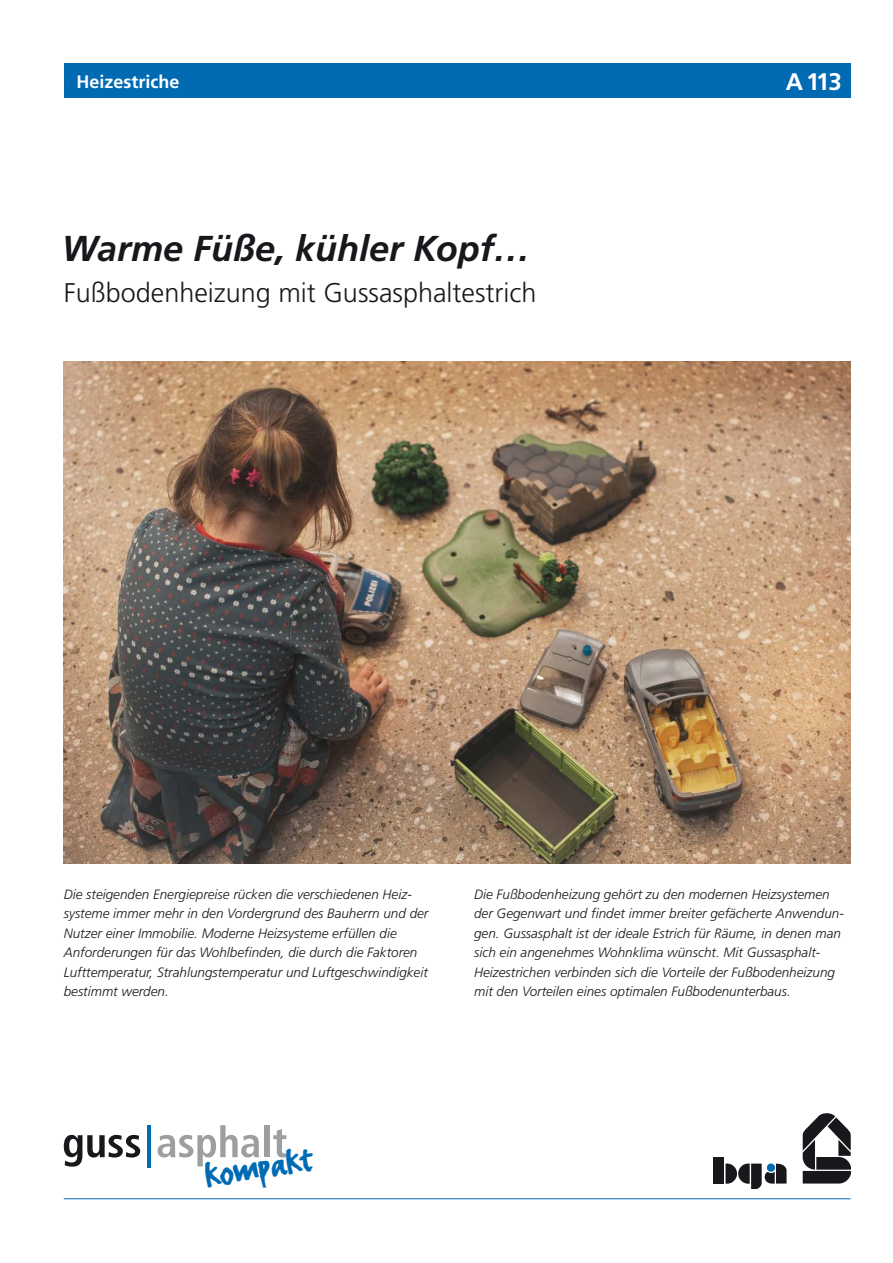
<style>
.page{position:relative;width:893px;height:1263px;background:#fff}
.page>*{position:absolute;margin:0;border:0;box-sizing:border-box;transform-origin:0 0}
.t1{font:43.05px "FF Erikrighthand";color:#006ab3}
.t2{font:italic 700 36px "Frutiger";color:#1a171c}
.t3{font:300 27px "Frutiger";color:#1a171c}
.t4{font:700 24px "Frutiger";color:#fff}
.t5{font:700 18px "Frutiger";color:#fff}
.t6{font:italic 300 13.5px/19.5px "Frutiger";color:#1a171c}
</style>
<div class="page">
<hr style="left:64px;top:1198px;width:786px;height:1px;background:#006ab3">
<img style="left:64px;top:361px;width:786px;height:502px">
<div style="left:714px;top:1157px;width:10px;height:26px;background:#1a171c"></div>
<svg style="left:802px;top:1113px;width:48px;height:71px"></svg>
<svg style="left:725px;top:1163px;width:61px;height:26px"></svg>
<svg style="left:64px;top:1135px;width:76px;height:32px"></svg>
<hr style="left:147px;top:1125px;width:4px;height:43px;background:#006ab3">
<svg style="left:158px;top:1125px;width:101px;height:41px"></svg>
<div style="left:264px;top:1125px;width:6px;height:32px;background:#9c9e9f"></div>
<svg style="left:273px;top:1129px;width:13px;height:28px"></svg>
<div style="left:64px;top:64px;width:786px;height:34px;background:#006ab3"></div>
<h3 class="t5" style="left:77px;top:71px;width:105px">Heizestriche</h3>
<h3 class="t4" style="left:786px;top:67px;width:58px">A 113</h3>
<h2 class="t2" style="left:62px;top:227px;width:470px">Warme Füße, kühler Kopf…</h2>
<h3 class="t3" style="left:64px;top:277px;width:474px">Fußbodenheizung mit Gussasphaltestrich</h3>
<p class="t6" style="left:64px;top:885px;width:366px">Die steigenden Energiepreise rücken die verschiedenen Heiz&shy;systeme immer mehr in den Vordergrund des Bauherrn und der Nutzer einer Immobilie. Moderne Heizsysteme erfüllen die Anforderungen für das Wohlbefinden, die durch die Faktoren Lufttemperatur, Strahlungstemperatur und Luftgeschwindigkeit bestimmt werden.</p>
<p class="t6" style="left:474px;top:885px;width:371px">Die Fußbodenheizung gehört zu den modernen Heizsystemen der Gegenwart und findet immer breiter gefächerte Anwendun&shy;gen. Gussasphalt ist der ideale Estrich für Räume, in denen man sich ein angenehmes Wohnklima wünscht. Mit Gussasphalt-- Heizestrichen verbinden sich die Vorteile der Fußbodenheizung mit den Vorteilen eines optimalen Fußbodenunterbaus.</p>
<h1 class="t1" style="left:201px;top:1149px;width:110px;rotate:-9deg">kompakt</h1>
</div>
